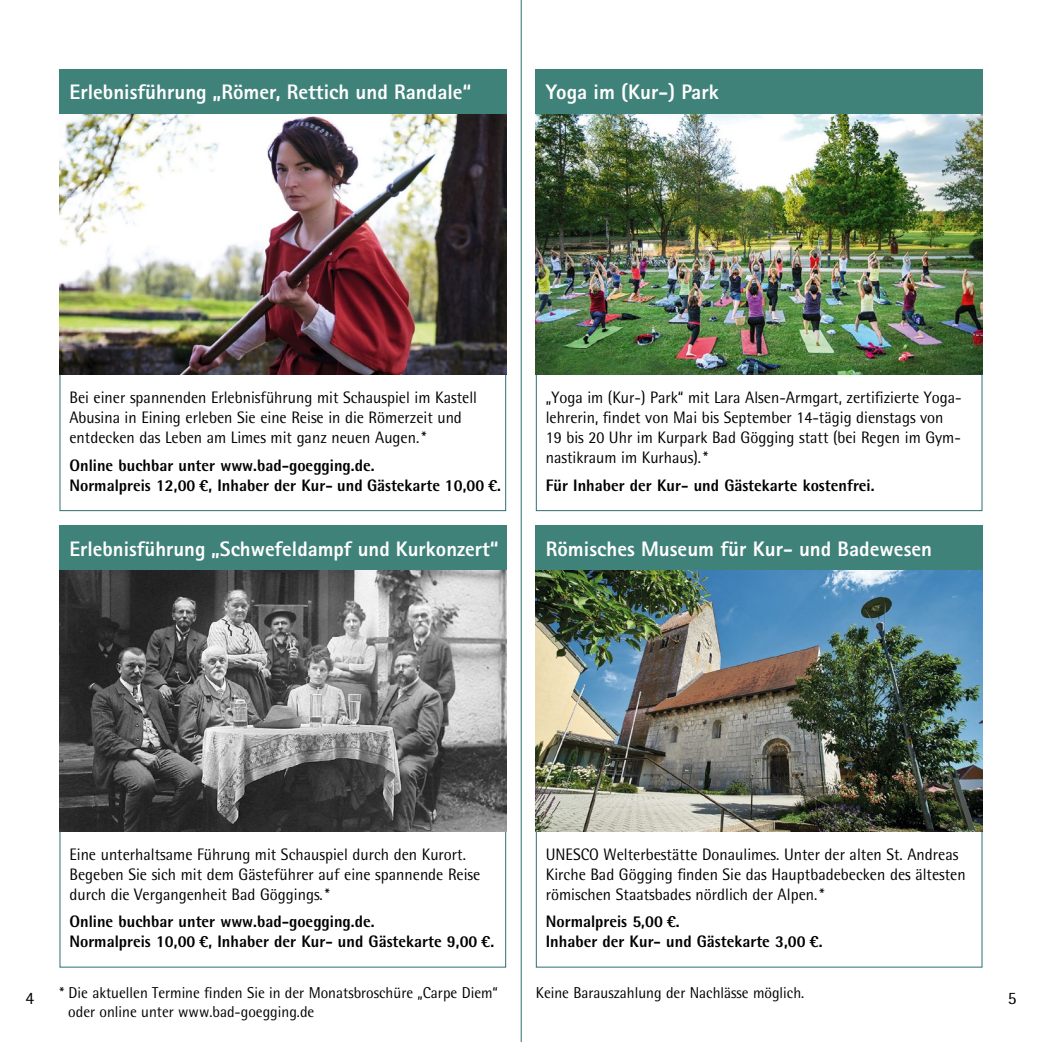
<style>
.page{position:relative;width:1042px;height:1042px;background:#fff}
.page>*{position:absolute;margin:0;border:0;box-sizing:border-box;transform-origin:0 0}
.t1{font:800 21px "Rotis Sans Serif Std";color:#fff}
.t2{font:17.5px "Rotis Semi Sans Std";color:#000}
.t3{font:16.62px/19.9px "Rotis Semi Sans Std";color:#000;scale:.96 1}
.t4{font:800 16.62px/19.9px "Rotis Semi Sans Std";color:#000;scale:.96 1}
.t5{font:15.75px/18.9px "Rotis Semi Sans Std";color:#000;scale:.96 1}
</style>
<div class="page">
<div style="left:60px;top:69px;width:446px;height:442px;background:#fff;border:1px solid #2c6f73"></div>
<div style="left:536px;top:69px;width:446px;height:442px;background:#fff;border:1px solid #2c6f73"></div>
<img style="left:60px;top:69px;width:446px;height:306px">
<img style="left:536px;top:526px;width:446px;height:305px">
<img style="left:536px;top:69px;width:446px;height:306px">
<img style="left:60px;top:526px;width:446px;height:305px">
<hr style="left:521px;top:0;width:1px;height:1042px;background:#2c6f73">
<p class="t1" style="left:69px;top:79px;width:404px">Erlebnisführung „Römer, Rettich und Randale“</p>
<p class="t1" style="left:546px;top:79px;width:174px">Yoga im (Kur-) Park</p>
<p class="t3" style="left:69px;top:388px;width:426px">Bei einer spannenden Erlebnisführung mit Schauspiel im Kastell<br>Abusina in Eining erleben Sie eine Reise in die Römerzeit und entdecken das Leben am Limes mit ganz neuen Augen.*</p>
<p class="t4" style="left:69px;top:455px;width:451px">Online buchbar unter www.bad-goegging.de.<br>Normalpreis 12,00 €, Inhaber der Kur- und Gästekarte 10,00 €.</p>
<p class="t1" style="left:69px;top:535px;width:431px">Erlebnisführung „Schwefeldampf und Kurkonzert“</p>
<p class="t3" style="left:546px;top:388px;width:435px">„Yoga im (Kur-) Park“ mit Lara Alsen-Armgart, zertifizierte Yoga&shy;lehrerin, findet von Mai bis September 14-tägig dienstags von 19 bis 20 Uhr im Kurpark Bad Gögging statt (bei Regen im Gym&shy;nastikraum im Kurhaus).*</p>
<p class="t4" style="left:546px;top:475px;width:344px">Für Inhaber der Kur- und Gästekarte kostenfrei.</p>
<p class="t1" style="left:546px;top:535px;width:388px">Römisches Museum für Kur- und Badewesen</p>
<p class="t3" style="left:546px;top:844px;width:439px">UNESCO Welterbestätte Donaulimes. Unter der alten St. Andreas<br>Kirche Bad Gögging finden Sie das Hauptbadebecken des ältesten römischen Staatsbades nördlich der Alpen.*</p>
<p class="t4" style="left:546px;top:911px;width:290px">Normalpreis 5,00 €.<br>Inhaber der Kur- und Gästekarte 3,00 €.</p>
<p class="t3" style="left:69px;top:844px;width:429px">Eine unterhaltsame Führung mit Schauspiel durch den Kurort.<br>Begeben Sie sich mit dem Gästeführer auf eine spannende Reise durch die Vergangenheit Bad Göggings.*</p>
<p class="t4" style="left:69px;top:911px;width:444px">Online buchbar unter www.bad-goegging.de.<br>Normalpreis 10,00 €, Inhaber der Kur- und Gästekarte 9,00 €.</p>
<p class="t5" style="left:68px;top:983px;width:449px;text-indent:-9px">* Die aktuellen Termine finden Sie in der Monatsbroschüre „Carpe Diem“ oder online unter www.bad-goegging.de</p>
<p class="t5" style="left:536px;top:983px;width:281px">Keine Barauszahlung der Nachlässe möglich.</p>
<p class="t2" style="left:25px;top:988px;width:10px">4</p>
<p class="t2" style="left:1008px;top:988px;width:10px">5</p>
</div>
